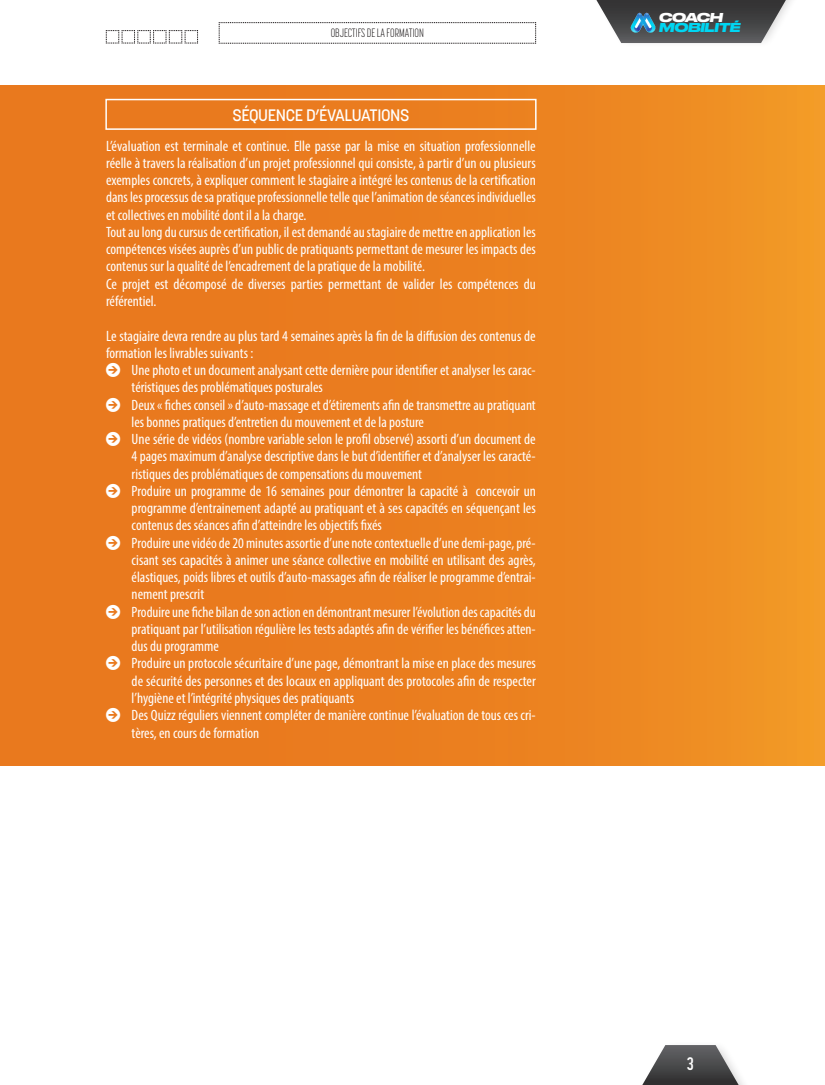
<style>
.page{position:relative;width:825px;height:1085px;background:#fff}
.page>*{position:absolute;margin:0;border:0;box-sizing:border-box;transform-origin:0 0}
.t1{font:700 18px "Korolev Compressed";color:#fff}
.Titre_encart_blanc{font:500 16.5px "Korolev";letter-spacing:-.025em;color:#fff}
.Texte_encart{font:condensed 15px/17.2px "Myriad Pro";color:#fff;text-align:justify}
.t2{font:italic 700 12.15px "Druk Wide";letter-spacing:-.025em;color:#00d6f2}
.t3{font:italic 700 12.15px "Druk Wide";letter-spacing:-.05em;color:#fff}
.t4{font:300 12px "Korolev Compressed";color:#231f20}
.s1{font-family:"Arrowstfb";font-stretch:normal}
</style>
<div class="page">
<svg style="left:643px;top:1045px;width:100px;height:39px"></svg>
<svg style="left:219px;top:22px;width:317px;height:22px"></svg>
<div style="left:573px;top:0;width:245px;height:48px;background:#231f20;opacity:.2"></div>
<svg style="left:106px;top:30px;width:92px;height:14px"></svg>
<svg style="left:577px;top:0;width:229px;height:43px"></svg>
<div style="left:0;top:86px;width:825px;height:679px;background:linear-gradient(to right,#e7721c,#f09224)"></div>
<div style="left:105px;top:99px;width:431px;height:31px;border:2px solid #fff"></div>
<p class="t4" style="left:331px;top:27px;width:95px">OBJECTIFS DE LA FORMATION</p>
<p class="Titre_encart_blanc" style="left:232px;top:104px;width:179px">SÉQUENCE D’ÉVALUATIONS</p>
<p class="Texte_encart" style="left:106px;top:137px;width:431px">L’évaluation est terminale et continue. Elle passe par la mise en situation professionnelle réelle à travers la réalisation d’un projet professionnel qui consiste, à partir d’un ou plusieurs exemples concrets, à expliquer comment le stagiaire a intégré les contenus de la certification dans les processus de sa pratique professionnelle telle que l’animation de séances individuelles et collectives en mobilité dont il a la charge.</p>
<p class="Texte_encart" style="left:106px;top:223px;width:431px">Tout au long du cursus de certification, il est demandé au stagiaire de mettre en application les compétences visées auprès d’un public de pratiquants permettant de mesurer les impacts des contenus sur la qualité de l’encadrement de la pratique de la mobilité.</p>
<p class="Texte_encart" style="left:106px;top:275px;width:431px">Ce projet est décomposé de diverses parties permettant de valider les compétences du référentiel.</p>
<p class="Texte_encart" style="left:106px;top:327px;width:431px">Le stagiaire devra rendre au plus tard 4 semaines après la fin de la diffusion des contenus de formation les livrables suivants :</p>
<p class="Texte_encart" style="left:132px;top:361px;width:406px;text-indent:-26px"><span class="s1">J</span> Une photo et un document analysant cette dernière pour identifier et analyser les carac&shy;téristiques des problématiques posturales</p>
<p class="Texte_encart" style="left:132px;top:396px;width:406px;text-indent:-26px"><span class="s1">J</span> Deux « fiches conseil » d’auto-massage et d’étirements afin de transmettre au pratiquant les bonnes pratiques d’entretien du mouvement et de la posture</p>
<p class="Texte_encart" style="left:132px;top:430px;width:406px;text-indent:-26px"><span class="s1">J</span> Une série de vidéos (nombre variable selon le profil observé) assorti d’un document de 4 pages maximum d’analyse descriptive dans le but d’identifier et d’analyser les caracté&shy;ristiques des problématiques de compensations du mouvement</p>
<p class="Texte_encart" style="left:132px;top:482px;width:406px;text-indent:-26px"><span class="s1">J</span> Produire un programme de 16 semaines pour démontrer la capacité à concevoir un programme d’entrainement adapté au pratiquant et à ses capacités en séquençant les contenus des séances afin d’atteindre les objectifs fixés</p>
<p class="Texte_encart" style="left:132px;top:534px;width:406px;text-indent:-26px"><span class="s1">J</span> Produire une vidéo de 20 minutes assortie d’une note contextuelle d’une demi-page, pré&shy;cisant ses capacités à animer une séance collective en mobilité en utilisant des agrès, élastiques, poids libres et outils d’auto-massages afin de réaliser le programme d’entrai&shy;nement prescrit</p>
<p class="Texte_encart" style="left:132px;top:603px;width:406px;text-indent:-26px"><span class="s1">J</span> Produire une fiche bilan de son action en démontrant mesurer l’évolution des capacités du pratiquant par l’utilisation régulière les tests adaptés afin de vérifier les bénéfices atten&shy;dus du programme</p>
<p class="Texte_encart" style="left:132px;top:654px;width:406px;text-indent:-26px"><span class="s1">J</span> Produire un protocole sécuritaire d’une page, démontrant la mise en place des mesures de sécurité des personnes et des locaux en appliquant des protocoles afin de respecter l’hygiène et l’intégrité physiques des pratiquants</p>
<p class="Texte_encart" style="left:132px;top:706px;width:406px;text-indent:-26px"><span class="s1">J</span> Des Quizz réguliers viennent compléter de manière continue l’évaluation de tous ces cri&shy;tères, en cours de formation</p>
<p class="t3" style="left:659px;top:7px;width:65px">COACH</p>
<p class="t2" style="left:659px;top:18px;width:83px">MOBILITÉ</p>
<p class="t1" style="left:687px;top:1053px;width:8px">3</p>
</div>
